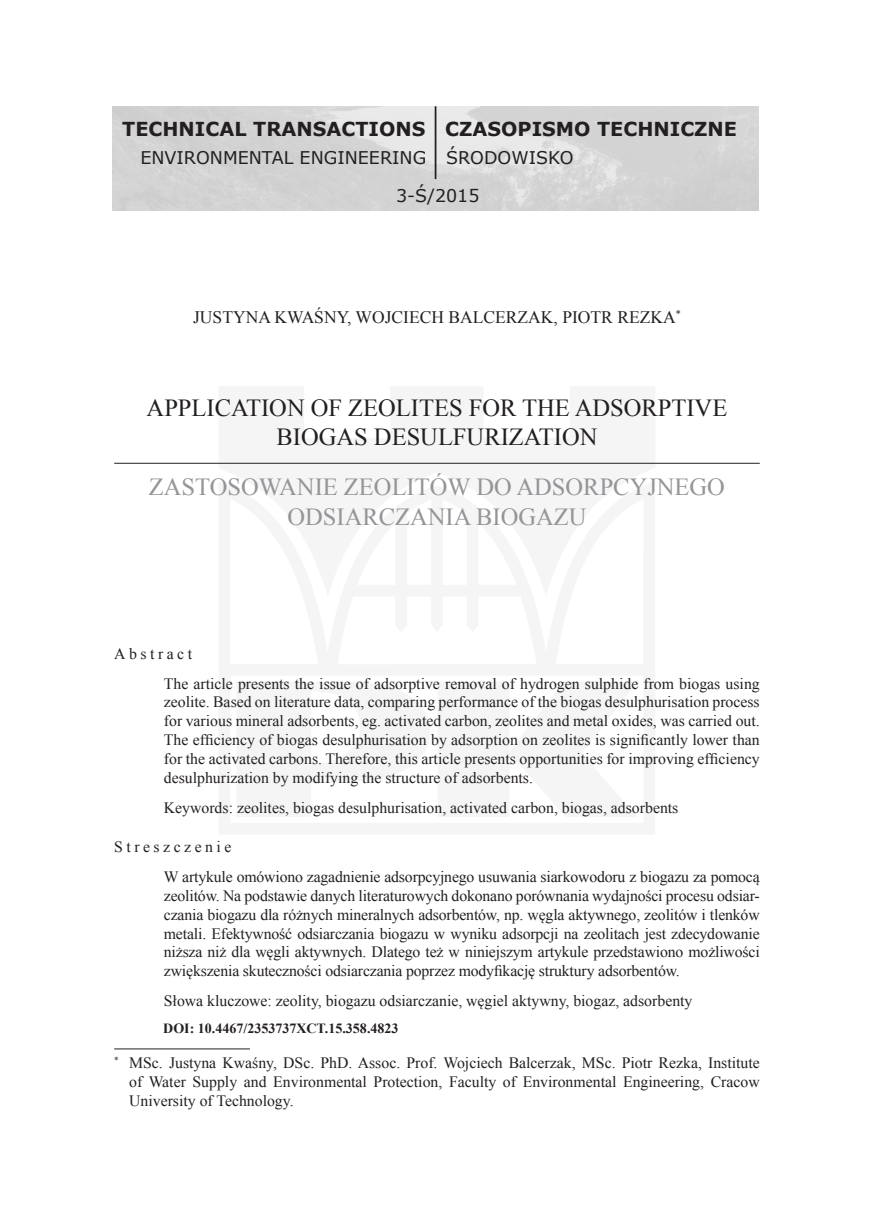
<style>
.page{position:relative;width:874px;height:1221px;background:#fff}
.page>*{position:absolute;margin:0;border:0;box-sizing:border-box;transform-origin:0 0}
.tytul_artykulu{font:24.5px/29.4px "Times New Roman";color:#231f20;text-align:center}
.tytul_artukulu_angie{font:24.5px/29.4px "Times New Roman";color:#939598;text-align:center}
.t1{font:700 19.25px "Verdana";color:#231f20}
.autor{font:17.5px "Times New Roman";color:#231f20}
.t2{font:17.5px "Verdana";color:#231f20}
.streszczenie_tekst{font:15.75px/18.9px "Times New Roman";letter-spacing:-.005em;color:#231f20;text-align:justify}
.przypis_cz{font:15.75px/18.9px "Times New Roman";color:#231f20;text-align:justify}
.slowa_kluczowe{font:15.75px "Times New Roman";color:#231f20}
.streszczenie{font:15.75px "Times New Roman";letter-spacing:.22em;color:#231f20}
.Normalny{font:700 14px "Times New Roman";color:#231f20}
</style>
<div class="page">
<hr style="left:114px;top:1048px;width:136px;height:1px;background:#231f20">
<hr style="left:114px;top:463px;width:645px;height:1px;background:#231f20">
<img style="left:113px;top:106px;width:645px;height:104px">
<hr style="left:434px;top:106px;width:2px;height:73px;background:#231f20">
<p class="t1" style="left:122px;top:115px;width:304px">TECHNICAL TRANSACTIONS</p>
<p class="t2" style="left:140px;top:146px;width:287px">ENVIRONMENTAL ENGINEERING</p>
<p class="t2" style="left:396px;top:183px;width:85px">3-Ś/2015</p>
<p class="t1" style="left:445px;top:115px;width:293px">CZASOPISMO TECHNICZNE</p>
<p class="t2" style="left:446px;top:146px;width:129px">ŚRODOWISKO</p>
<p class="autor" style="left:193px;top:305px;width:489px">JUSTYNA KWAŚNY, WOJCIECH BALCERZAK, PIOTR REZKA<sup>*</sup></p>
<p class="tytul_artykulu" style="left:146px;top:392px;width:582px">APPLICATION OF ZEOLITES FOR THE ADSORPTIVE<br>BIOGAS DESULFURIZATION</p>
<p class="tytul_artukulu_angie" style="left:149px;top:472px;width:577px">ZASTOSOWANIE ZEOLITÓW DO ADSORPCYJNEGO<br>ODSIARCZANIA BIOGAZU</p>
<p class="streszczenie" style="left:114px;top:643px;width:79px">Abstract</p>
<p class="streszczenie_tekst" style="left:164px;top:673px;width:597px">The article presents the issue of adsorptive removal of hydrogen sulphide from biogas using zeolite. Based on literature data, comparing performance of the biogas desulphurisation process for various mineral adsorbents, eg. activated carbon, zeolites and metal oxides, was carried out.<br>The efficiency of biogas desulphurisation by adsorption on zeolites is significantly lower than for the activated carbons. Therefore, this article presents opportunities for improving efficiency desulphurization by modifying the structure of adsorbents.</p>
<p class="slowa_kluczowe" style="left:164px;top:796px;width:515px">Keywords: zeolites, biogas desulphurisation, activated carbon, biogas, adsorbents</p>
<p class="streszczenie" style="left:114px;top:836px;width:119px">Streszczenie</p>
<p class="streszczenie_tekst" style="left:164px;top:866px;width:597px">W artykule omówiono zagadnienie adsorpcyjnego usuwania siarkowodoru z biogazu za pomocą zeolitów. Na podstawie danych literaturowych dokonano porównania wydajności procesu odsiar&shy;czania biogazu dla różnych mineralnych adsorbentów, np. węgla aktywnego, zeolitów i tlenków metali. Efektywność odsiarczania biogazu w wyniku adsorpcji na zeolitach jest zdecydowanie niższa niż dla węgli aktywnych. Dlatego też w niniejszym artykule przedstawiono możliwości zwiększenia skuteczności odsiarczania poprzez modyfikację struktury adsorbentów.</p>
<p class="slowa_kluczowe" style="left:164px;top:989px;width:530px">Słowa kluczowe: zeolity, biogazu odsiarczanie, węgiel aktywny, biogaz, adsorbenty</p>
<p class="Normalny" style="left:163px;top:1018px;width:237px">DOI: 10.4467/2353737XCT.15.358.4823</p>
<p class="przypis_cz" style="left:129px;top:1053px;width:631px;text-indent:-15px"><sup>*</sup> MSc. Justyna Kwaśny, DSc. PhD. Assoc. Prof. Wojciech Balcerzak, MSc. Piotr Rezka, Institute of Water Supply and Environmental Protection, Faculty of Environmental Engineering, Cracow University of Technology.</p>
</div>
